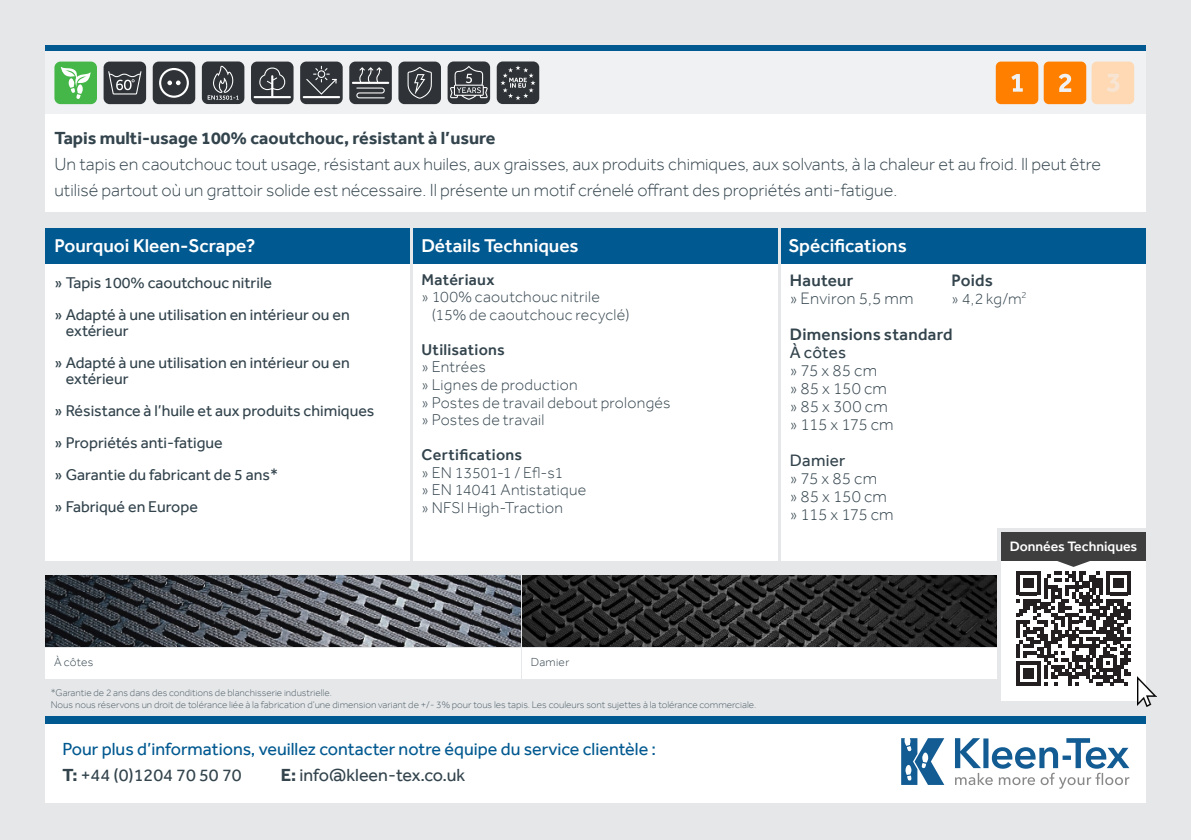
<style>
.page{position:relative;width:1191px;height:840px;background:#fff}
.page>*{position:absolute;margin:0;border:0;box-sizing:border-box;transform-origin:0 0}
.Picture_text{font:500 19px "Effra";color:#fff}
.Picture_text-2{font:300 18px/26px "Effra";color:#33444d}
.t1{font:18px/26px "Effra";color:#005990}
.Picture_text-3{font:700 18px "Effra";color:#33444d}
.t2{font:18px "Effra";color:#33444d}
.Picture_text-4{font:300 17px "Effra";color:#33444d}
.Picture_text-5{font:500 17px "Effra";letter-spacing:.015em;color:#33444d}
.Picture_text-6{font:17px "Effra";letter-spacing:.015em;color:#33444d}
.t3{font:16px/16px "Effra";color:#33444d}
.Picture_text-7{font:300 16px "Effra";letter-spacing:.02em;color:#33444d}
.Picture_text-8{font:500 16px "Effra";letter-spacing:.015em;color:#33444d}
.Picture_text-9{font:300 16px "Effra";letter-spacing:-.005em;color:#33444d}
.Picture_text-10{font:500 14px "Effra";color:#fff}
.Picture_text-11{font:300 12px "Effra";letter-spacing:.02em;color:#33444d}
.t4{font:300 10px "Effra";color:#4f616a}
.s1{font-weight:700;color:#33444d}
.s2{color:#33444d}
.s3{font-weight:700}
</style>
<div class="page">
<div style="left:0;top:0;width:1191px;height:839px;background:#e6e7e9"></div>
<div style="left:45px;top:723px;width:1101px;height:79px;background:#fff"></div>
<div style="left:45px;top:716px;width:1101px;height:7px;background:#005990"></div>
<svg style="left:955px;top:738px;width:174px;height:50px"></svg>
<svg style="left:901px;top:738px;width:43px;height:46px"></svg>
<div style="left:45px;top:647px;width:475px;height:31px;background:#fff"></div>
<div style="left:522px;top:647px;width:475px;height:31px;background:#fff"></div>
<img style="left:45px;top:575px;width:475px;height:71px">
<img style="left:522px;top:575px;width:475px;height:71px">
<svg style="left:413px;top:263px;width:364px;height:297px"></svg>
<svg style="left:781px;top:263px;width:364px;height:297px"></svg>
<svg style="left:45px;top:263px;width:364px;height:297px"></svg>
<div style="left:45px;top:228px;width:1100px;height:35px;background:#005990"></div>
<svg style="left:45px;top:45px;width:1100px;height:7px"></svg>
<svg style="left:45px;top:114px;width:1100px;height:97px"></svg>
<div style="left:45px;top:52px;width:1100px;height:62px;background:#f0f1f2"></div>
<div style="left:1091px;top:62px;width:43px;height:42px;background:#ffd9b3;border-radius:5px"></div>
<div style="left:1043px;top:62px;width:43px;height:42px;background:#ff8000;border-radius:5px"></div>
<div style="left:995px;top:62px;width:43px;height:42px;background:#ff8000;border-radius:5px"></div>
<svg style="left:1106px;top:74px;width:13px;height:18px"></svg>
<svg style="left:1011px;top:74px;width:11px;height:18px"></svg>
<svg style="left:1058px;top:74px;width:13px;height:18px"></svg>
<svg style="left:997px;top:528px;width:152px;height:177px"></svg>
<div style="left:104px;top:62px;width:42px;height:42px;background:#2f3337;border-radius:6px"></div>
<svg style="left:108px;top:71px;width:33px;height:23px"></svg>
<div style="left:54px;top:62px;width:43px;height:42px;background:#45b749;border-radius:6px"></div>
<svg style="left:61px;top:67px;width:30px;height:32px"></svg>
<div style="left:153px;top:62px;width:42px;height:42px;background:#2f3337;border-radius:6px"></div>
<svg style="left:159px;top:68px;width:30px;height:30px"></svg>
<div style="left:202px;top:62px;width:42px;height:42px;background:#2f3337;border-radius:6px"></div>
<svg style="left:208px;top:65px;width:31px;height:35px"></svg>
<div style="left:349px;top:62px;width:43px;height:42px;background:#2f3337;border-radius:6px"></div>
<svg style="left:352px;top:67px;width:37px;height:31px"></svg>
<div style="left:300px;top:62px;width:43px;height:42px;background:#2f3337;border-radius:6px"></div>
<hr style="left:303px;top:96px;width:37px;height:2px;background:#fff">
<svg style="left:306px;top:66px;width:30px;height:28px"></svg>
<div style="left:251px;top:62px;width:42px;height:42px;background:#2f3337;border-radius:6px"></div>
<svg style="left:254px;top:67px;width:37px;height:31px"></svg>
<div style="left:398px;top:62px;width:43px;height:42px;background:#2f3337;border-radius:6px"></div>
<svg style="left:407px;top:67px;width:25px;height:32px"></svg>
<div style="left:497px;top:62px;width:42px;height:42px;background:#2f3337;border-radius:6px"></div>
<svg style="left:500px;top:65px;width:35px;height:35px"></svg>
<div style="left:447px;top:62px;width:43px;height:42px;background:#2f3337;border-radius:6px"></div>
<svg style="left:450px;top:66px;width:38px;height:34px"></svg>
<img style="left:1137px;top:676px;width:19px;height:29px">
<p class="Picture_text-3" style="left:54px;top:127px;width:442px">Tapis multi-usage 100% caoutchouc, résistant à l’usure</p>
<p class="Picture_text-2" style="left:54px;top:150px;width:1048px">Un tapis en caoutchouc tout usage, résistant aux huiles, aux graisses, aux produits chimiques, aux solvants, à la chaleur et au froid. Il peut être utilisé partout où un grattoir solide est nécessaire. Il présente un motif crénelé offrant des propriétés anti-fatigue.</p>
<p class="Picture_text" style="left:54px;top:234px;width:202px">Pourquoi Kleen-Scrape?</p>
<p class="t3" style="left:54px;top:274px;width:219px">» Tapis 100% caoutchouc nitrile</p>
<p class="t3" style="left:66px;top:306px;width:285px;text-indent:-11px">» Adapté à une utilisation en intérieur ou en extérieur</p>
<p class="t3" style="left:66px;top:354px;width:285px;text-indent:-11px">» Adapté à une utilisation en intérieur ou en extérieur</p>
<p class="t3" style="left:54px;top:402px;width:321px">» Résistance à l’huile et aux produits chimiques</p>
<p class="t3" style="left:54px;top:434px;width:170px">» Propriétés anti-fatigue</p>
<p class="t3" style="left:54px;top:466px;width:225px">» Garantie du fabricant de 5 ans*</p>
<p class="t3" style="left:54px;top:498px;width:145px">» Fabriqué en Europe</p>
<p class="Picture_text" style="left:421px;top:234px;width:159px">Détails Techniques</p>
<p class="Picture_text" style="left:788px;top:234px;width:120px">Spécifications</p>
<p class="Picture_text-5" style="left:790px;top:269px;width:65px">Hauteur</p>
<p class="Picture_text-5" style="left:951px;top:269px;width:43px">Poids</p>
<p class="Picture_text-4" style="left:790px;top:287px;width:125px">» Environ 5,5 mm</p>
<p class="Picture_text-7" style="left:951px;top:288px;width:77px">» 4,2 kg/m<sup>2</sup></p>
<p class="Picture_text-5" style="left:790px;top:323px;width:164px">Dimensions standard</p>
<p class="Picture_text-6" style="left:790px;top:341px;width:58px">À côtes</p>
<p class="Picture_text-4" style="left:790px;top:359px;width:89px">» 75 x 85 cm</p>
<p class="Picture_text-4" style="left:790px;top:377px;width:99px">» 85 x 150 cm</p>
<p class="Picture_text-4" style="left:790px;top:395px;width:99px">» 85 x 300 cm</p>
<p class="Picture_text-4" style="left:790px;top:413px;width:105px">» 115 x 175 cm</p>
<p class="Picture_text-6" style="left:790px;top:449px;width:57px">Damier</p>
<p class="Picture_text-4" style="left:790px;top:467px;width:89px">» 75 x 85 cm</p>
<p class="Picture_text-4" style="left:790px;top:485px;width:99px">» 85 x 150 cm</p>
<p class="Picture_text-4" style="left:790px;top:503px;width:105px">» 115 x 175 cm</p>
<p class="Picture_text-8" style="left:421px;top:270px;width:74px">Matériaux</p>
<p class="Picture_text-7" style="left:421px;top:287px;width:180px">» 100% caoutchouc nitrile</p>
<p class="Picture_text-7" style="left:432px;top:305px;width:199px">(15% de caoutchouc recyclé)</p>
<p class="Picture_text-8" style="left:421px;top:340px;width:85px">Utilisations</p>
<p class="Picture_text-7" style="left:421px;top:357px;width:66px">» Entrées</p>
<p class="Picture_text-7" style="left:421px;top:375px;width:158px">» Lignes de production</p>
<p class="Picture_text-7" style="left:421px;top:392px;width:250px">» Postes de travail debout prolongés</p>
<p class="Picture_text-7" style="left:421px;top:410px;width:124px">» Postes de travail</p>
<p class="Picture_text-8" style="left:421px;top:445px;width:102px">Certifications</p>
<p class="Picture_text-9" style="left:421px;top:462px;width:143px">» EN 13501-1 / Efl-s1</p>
<p class="Picture_text-7" style="left:421px;top:480px;width:166px">» EN 14041 Antistatique</p>
<p class="Picture_text-7" style="left:421px;top:497px;width:143px">» NFSI High-Traction</p>
<p class="Picture_text-10" style="left:1010px;top:537px;width:129px">Données Techniques</p>
<p class="Picture_text-11" style="left:54px;top:654px;width:41px">À côtes</p>
<p class="Picture_text-11" style="left:531px;top:654px;width:40px">Damier</p>
<p class="t4" style="left:51px;top:686px;width:283px">*Garantie de 2 ans dans des conditions de blanchisserie industrielle.</p>
<p class="t4" style="left:51px;top:698px;width:707px">Nous nous réservons un droit de tolérance liée à la fabrication d’une dimension variant de +/- 3% pour tous les tapis. Les couleurs sont sujettes à la tolérance commerciale.</p>
<p class="t1" style="left:63px;top:735px;width:595px">Pour plus d’informations, veuillez contacter notre équipe du service clientèle :<br><span class="s1">T:</span> <span class="s2">+44 (0)1204 70 50 70</span></p>
<p class="t2" style="left:281px;top:763px;width:186px"><span class="s3">E:</span> info@kleen-tex.co.uk</p>
</div>
